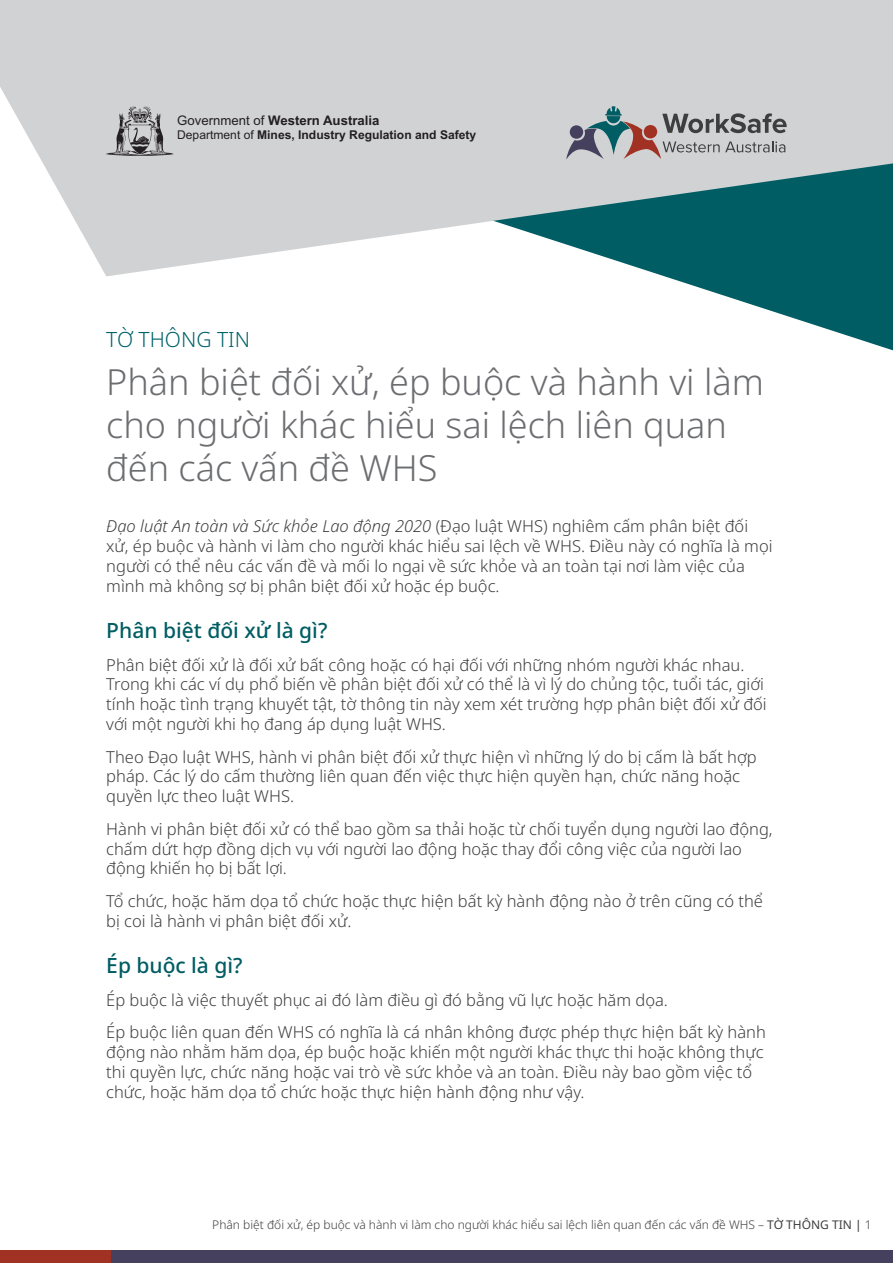
<style>
.page{position:relative;width:893px;height:1263px;background:#fff}
.page>*{position:absolute;margin:0;border:0;box-sizing:border-box;transform-origin:0 0}
.Heading_1{font:300 36px/43.2px "Noto Sans";color:#6c6d70}
.Heading_2{font:500 21px "Noto Sans";color:#005d63}
.Text{font:300 21px "Noto Sans";color:#006369}
.Text-2{font:300 16.5px/19.8px "Noto Sans";color:#3e3e3f}
.t1{font:700 13.2px "Arial";color:#231f20}
.t2{font:700 12.15px "Arial";color:#231f20}
.t3{font:300 12px "Noto Sans";color:#3e3e3f}
.s1{font-weight:400}
.s2{font-style:italic}
.s3{font-weight:500}
</style>
<div class="page">
<div style="left:0;top:1250px;width:242px;height:13px;background:#a13123"></div>
<div style="left:485px;top:1250px;width:408px;height:13px;background:#44405d"></div>
<div style="left:111px;top:1250px;width:420px;height:13px;background:#44405d"></div>
<svg style="left:664px;top:276px;width:229px;height:74px"></svg>
<svg style="left:0;top:0;width:893px;height:276px;background:#bcc8ca"></svg>
<svg style="left:106px;top:106px;width:67px;height:50px;background:#a4a4a6"></svg>
<svg style="left:566px;top:106px;width:221px;height:54px;background:#abaaad"></svg>
<p class="t1" style="left:177px;top:112px;width:204px"><span class="s1">Government of</span> Western Australia</p>
<p class="t2" style="left:177px;top:126px;width:301px"><span class="s1">Department of</span> Mines, Industry Regulation and Safety</p>
<p class="Text" style="left:106px;top:328px;width:145px">TỜ THÔNG TIN</p>
<h1 class="Heading_1" style="left:106px;top:361px;width:659px">Phân biệt đối xử, ép buộc và hành vi làm cho người khác hiểu sai lệch liên quan đến các vấn đề WHS</h1>
<p class="Text-2" style="left:106px;top:517px;width:668px"><span class="s2">Đạo luật An toàn và Sức khỏe Lao động 2020</span> (Đạo luật WHS) nghiêm cấm phân biệt đối xử, ép buộc và hành vi làm cho người khác hiểu sai lệch về WHS. Điều này có nghĩa là mọi người có thể nêu các vấn đề và mối lo ngại về sức khỏe và an toàn tại nơi làm việc của mình mà không sợ bị phân biệt đối xử hoặc ép buộc.</p>
<h2 class="Heading_2" style="left:106px;top:619px;width:223px">Phân biệt đối xử là gì?</h2>
<p class="Text-2" style="left:106px;top:655px;width:662px">Phân biệt đối xử là đối xử bất công hoặc có hại đối với những nhóm người khác nhau.<br>Trong khi các ví dụ phổ biến về phân biệt đối xử có thể là vì lý do chủng tộc, tuổi tác, giới tính hoặc tình trạng khuyết tật, tờ thông tin này xem xét trường hợp phân biệt đối xử đối với một người khi họ đang áp dụng luật WHS.</p>
<p class="Text-2" style="left:106px;top:747px;width:652px">Theo Đạo luật WHS, hành vi phân biệt đối xử thực hiện vì những lý do bị cấm là bất hợp pháp. Các lý do cấm thường liên quan đến việc thực hiện quyền hạn, chức năng hoặc quyền lực theo luật WHS.</p>
<p class="Text-2" style="left:106px;top:819px;width:668px">Hành vi phân biệt đối xử có thể bao gồm sa thải hoặc từ chối tuyển dụng người lao động, chấm dứt hợp đồng dịch vụ với người lao động hoặc thay đổi công việc của người lao động khiến họ bị bất lợi.</p>
<p class="Text-2" style="left:106px;top:891px;width:658px">Tổ chức, hoặc hăm dọa tổ chức hoặc thực hiện bất kỳ hành động nào ở trên cũng có thể bị coi là hành vi phân biệt đối xử.</p>
<h2 class="Heading_2" style="left:106px;top:954px;width:138px">Ép buộc là gì?</h2>
<p class="Text-2" style="left:106px;top:990px;width:563px">Ép buộc là việc thuyết phục ai đó làm điều gì đó bằng vũ lực hoặc hăm dọa.</p>
<p class="Text-2" style="left:106px;top:1023px;width:661px">Ép buộc liên quan đến WHS có nghĩa là cá nhân không được phép thực hiện bất kỳ hành động nào nhằm hăm dọa, ép buộc hoặc khiến một người khác thực thi hoặc không thực thi quyền lực, chức năng hoặc vai trò về sức khỏe và an toàn. Điều này bao gồm việc tổ chức, hoặc hăm dọa tổ chức hoặc thực hiện hành động như vậy.</p>
<p class="t3" style="left:212px;top:1218px;width:661px">Phân biệt đối xử, ép buộc và hành vi làm cho người khác hiểu sai lệch liên quan đến các vấn đề WHS – <span class="s1">TỜ THÔNG TIN</span> <span class="s3">|</span> 1</p>
</div>
